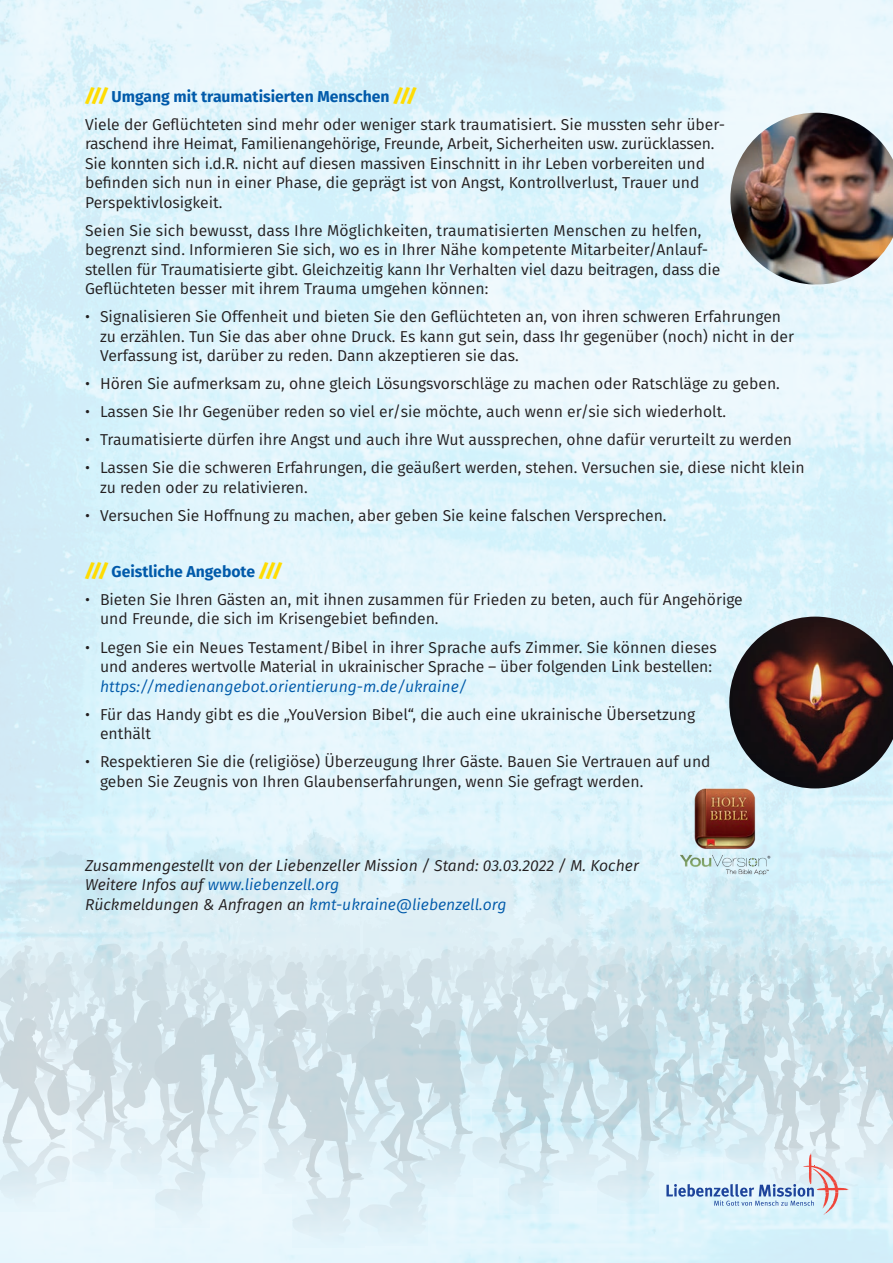
<style>
.page{position:relative;width:893px;height:1263px;background:#fff}
.page>*{position:absolute;margin:0;border:0;box-sizing:border-box;transform-origin:0 0}
.t1{font:15.75px/19.5px "Fira Sans";color:#231f20}
.t2{font:italic 15.75px/19.5px "Fira Sans";color:#231f20}
.t3{font:italic 15.75px "Fira Sans";color:#015aaa}
.t4{font:700 15.75px "Fira Sans";color:#015aaa}
.s1{font-weight:900;font-style:italic;font-size:18px;color:#ffdc01}
.s2{font-weight:700;color:#015aaa}
.s3{color:#015aaa}
</style>
<div class="page">
<img style="left:0;top:0;width:893px;height:1263px">
<img style="left:730px;top:113px;width:163px;height:171px">
<img style="left:729px;top:617px;width:164px;height:171px">
<img style="left:664px;top:782px;width:122px;height:50px">
<svg style="left:0;top:832px;width:893px;height:415px;background:#d6e9f0"></svg>
<p class="t1" style="left:85px;top:82px;width:642px;line-height:28px"><span class="s1">///</span> <span class="s2">Umgang mit traumatisierten Menschen</span> <span class="s1">///<br></span>Viele der Geflüchteten sind mehr oder weniger stark traumatisiert. Sie mussten sehr über-</p>
<p class="t1" style="left:85px;top:134px;width:631px">raschend ihre Heimat, Familienangehörige, Freunde, Arbeit, Sicherheiten usw. zurücklassen.<br>Sie konnten sich i.d.R. nicht auf diesen massiven Einschnitt in ihr Leben vorbereiten und befinden sich nun in einer Phase, die geprägt ist von Angst, Kontrollverlust, Trauer und Perspektivlosigkeit.</p>
<p class="t1" style="left:85px;top:220px;width:637px">Seien Sie sich bewusst, dass Ihre Möglichkeiten, traumatisierten Menschen zu helfen, begrenzt sind. Informieren Sie sich, wo es in Ihrer Nähe kompetente Mitarbeiter/Anlauf&shy;stellen für Traumatisierte gibt. Gleichzeitig kann Ihr Verhalten viel dazu beitragen, dass die Geflüchteten besser mit ihrem Trauma umgehen können:</p>
<p class="t1" style="left:100px;top:307px;width:696px;text-indent:-15px">• Signalisieren Sie Offenheit und bieten Sie den Geflüchteten an, von ihren schweren Erfahrungen zu erzählen. Tun Sie das aber ohne Druck. Es kann gut sein, dass Ihr gegenüber (noch) nicht in der<br>Verfassung ist, darüber zu reden. Dann akzeptieren sie das.</p>
<p class="t1" style="left:85px;top:374px;width:696px">• Hören Sie aufmerksam zu, ohne gleich Lösungsvorschläge zu machen oder Ratschläge zu geben.</p>
<p class="t1" style="left:85px;top:402px;width:643px">• Lassen Sie Ihr Gegenüber reden so viel er/sie möchte, auch wenn er/sie sich wiederholt.</p>
<p class="t1" style="left:85px;top:430px;width:708px">• Traumatisierte dürfen ihre Angst und auch ihre Wut aussprechen, ohne dafür verurteilt zu werden</p>
<p class="t1" style="left:100px;top:458px;width:706px;text-indent:-15px">• Lassen Sie die schweren Erfahrungen, die geäußert werden, stehen. Versuchen sie, diese nicht klein zu reden oder zu relativieren.</p>
<p class="t1" style="left:85px;top:505px;width:583px">• Versuchen Sie Hoffnung zu machen, aber geben Sie keine falschen Versprechen.</p>
<p class="t4" style="left:85px;top:558px;width:198px"><span class="s1">///</span> Geistliche Angebote <span class="s1">///</span></p>
<p class="t1" style="left:100px;top:589px;width:644px;text-indent:-15px">• Bieten Sie Ihren Gästen an, mit ihnen zusammen für Frieden zu beten, auch für Angehörige und Freunde, die sich im Krisengebiet befinden.</p>
<p class="t1" style="left:100px;top:637px;width:618px;text-indent:-15px">• Legen Sie ein Neues Testament/Bibel in ihrer Sprache aufs Zimmer. Sie können dieses und anderes wertvolle Material in ukrainischer Sprache – über folgenden Link bestellen:</p>
<p class="t3" style="left:100px;top:674px;width:368px">https://medienangebot.orientierung-m.de/ukraine/</p>
<p class="t1" style="left:100px;top:704px;width:597px;text-indent:-15px">• Für das Handy gibt es die „YouVersion Bibel“, die auch eine ukrainische Übersetzung enthält</p>
<p class="t1" style="left:100px;top:751px;width:612px;text-indent:-15px">• Respektieren Sie die (religiöse) Überzeugung Ihrer Gäste. Bauen Sie Vertrauen auf und geben Sie Zeugnis von Ihren Glaubenserfahrungen, wenn Sie gefragt werden.</p>
<p class="t2" style="left:85px;top:855px;width:555px">Zusammengestellt von der Liebenzeller Mission / Stand: 03.03.2022 / M. Kocher<br>Weitere Infos auf <span class="s3">www.liebenzell.org<br></span>Rückmeldungen &amp; Anfragen an <span class="s3">kmt-ukraine@liebenzell.org</span></p>
</div>
